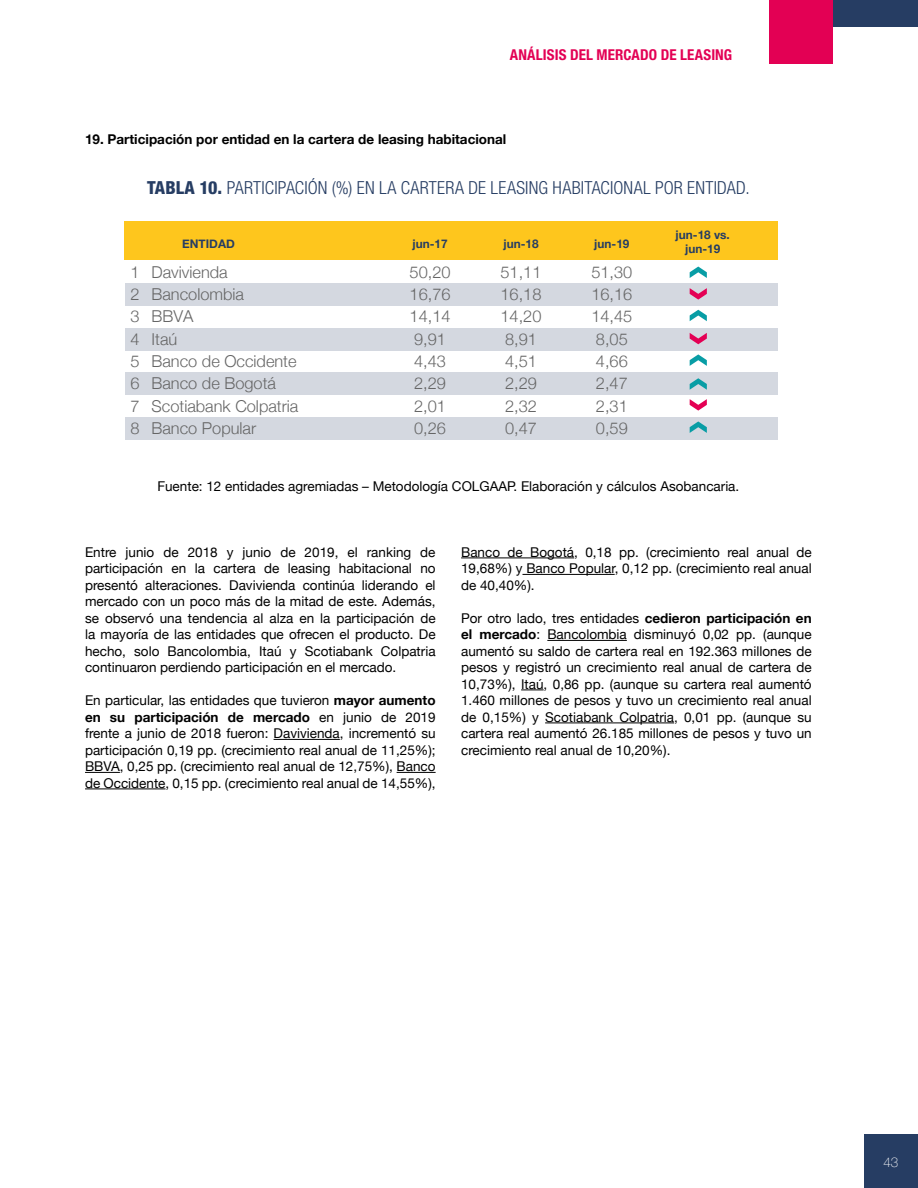
<style>
.page{position:relative;width:918px;height:1188px;background:#fff}
.page>*{position:absolute;margin:0;border:0;box-sizing:border-box;transform-origin:0 0}
.t1{font:300 condensed 18px "Helvetica Neue LT Std";letter-spacing:.01em;color:#263d63}
.t2{font:300 16.35px/22.4px "Helvetica Neue";color:#666}
.t3{font:700 condensed 15px "Helvetica Neue LT Std";letter-spacing:.005em;color:#e30054}
.t4{font:13.5px/16.5px "Helvetica Neue";color:#000;text-align:justify}
.t5{font:700 13.5px "Helvetica Neue";color:#000}
.t6{font:100 13.5px "Helvetica Neue";color:#fff}
.t7{font:700 11.85px/14.2px "Helvetica Neue";color:#263d63;text-align:center}
.s1{font-weight:800}
.s2{font-weight:700}
</style>
<div class="page">
<div style="left:864px;top:1134px;width:54px;height:54px;background:#263d63"></div>
<div style="left:769px;top:0;width:64px;height:64px;background:#e30054"></div>
<div style="left:833px;top:0;width:85px;height:27px;background:#263d63"></div>
<div style="left:124px;top:221px;width:654px;height:39px;background:#fec61d"></div>
<div style="left:125px;top:283px;width:653px;height:23px;background:#d4d8e0"></div>
<div style="left:125px;top:328px;width:653px;height:22px;background:#d4d8e0"></div>
<div style="left:125px;top:372px;width:653px;height:23px;background:#d4d8e0"></div>
<div style="left:125px;top:417px;width:653px;height:23px;background:#d4d8e0"></div>
<svg style="left:690px;top:333px;width:17px;height:11px"></svg>
<svg style="left:690px;top:288px;width:17px;height:12px"></svg>
<svg style="left:690px;top:310px;width:17px;height:11px"></svg>
<svg style="left:690px;top:378px;width:17px;height:12px"></svg>
<svg style="left:690px;top:354px;width:17px;height:12px"></svg>
<svg style="left:690px;top:399px;width:17px;height:12px"></svg>
<svg style="left:690px;top:421px;width:17px;height:12px"></svg>
<svg style="left:690px;top:267px;width:17px;height:11px"></svg>
<hr style="left:274px;top:739px;width:66px;height:1px;background:#000">
<hr style="left:85px;top:772px;width:35px;height:1px;background:#000">
<hr style="left:397px;top:772px;width:39px;height:1px;background:#000">
<hr style="left:85px;top:789px;width:81px;height:1px;background:#000">
<hr style="left:461px;top:558px;width:113px;height:1px;background:#000">
<hr style="left:522px;top:574px;width:93px;height:1px;background:#000">
<hr style="left:547px;top:640px;width:80px;height:1px;background:#000">
<svg style="left:521px;top:690px;width:23px;height:1px"></svg>
<hr style="left:545px;top:723px;width:129px;height:1px;background:#000">
<p class="t3" style="left:510px;top:46px;width:224px">ANÁLISIS DEL MERCADO DE LEASING</p>
<p class="t5" style="left:85px;top:129px;width:423px">19. Participación por entidad en la cartera de leasing habitacional</p>
<h1 class="t1" style="left:147px;top:177px;width:604px"><span class="s1">TABLA 10.</span> PARTICIPACIÓN (%) EN LA CARTERA DE LEASING HABITACIONAL POR ENTIDAD.</h1>
<p class="t7" style="left:182px;top:237px;width:54px">ENTIDAD</p>
<p class="t2" style="left:152px;top:260px;width:148px">Davivienda<br>Bancolombia<br>BBVA<br>Itaú<br>Banco de Occidente<br>Banco de Bogotá<br>Scotiabank Colpatria<br>Banco Popular</p>
<p class="t7" style="left:413px;top:237px;width:37px">jun-17</p>
<p class="t2" style="left:131px;top:260px;width:11px;text-align:justify">1<br>2<br>3<br>4<br>5<br>6<br>7<br>8</p>
<p class="t2" style="left:410px;top:260px;width:42px">50,20<br>16,76<br>14,14<br>9,91<br>4,43<br>2,29<br>2,01<br>0,26</p>
<p class="t7" style="left:503px;top:237px;width:37px">jun-18</p>
<p class="t2" style="left:501px;top:260px;width:42px">51,11<br>16,18<br>14,20<br>8,91<br>4,51<br>2,29<br>2,32<br>0,47</p>
<p class="t7" style="left:594px;top:237px;width:37px">jun-19</p>
<p class="t7" style="left:676px;top:228px;width:56px">jun-18 vs. jun-19</p>
<p class="t2" style="left:591px;top:260px;width:42px">51,30<br>16,16<br>14,45<br>8,05<br>4,66<br>2,47<br>2,31<br>0,59</p>
<p class="t4" style="left:157px;top:478px;width:583px">Fuente: 12 entidades agremiadas – Metodología COLGAAP. Elaboración y cálculos Asobancaria.</p>
<p class="t4" style="left:85px;top:544px;width:352px">Entre junio de 2018 y junio de 2019, el ranking de participación en la cartera de leasing habitacional no presentó alteraciones. Davivienda continúa liderando el mercado con un poco más de la mitad de este. Además, se observó una tendencia al alza en la participación de la mayoría de las entidades que ofrecen el producto. De hecho, solo Bancolombia, Itaú y Scotiabank Colpatria continuaron perdiendo participación en el mercado.</p>
<p class="t4" style="left:85px;top:693px;width:352px">En particular, las entidades que tuvieron <span class="s2">mayor aumento en su participación de mercado</span> en junio de 2019 frente a junio de 2018 fueron: Davivienda, incrementó su participación 0,19 pp. (crecimiento real anual de 11,25%); BBVA, 0,25 pp. (crecimiento real anual de 12,75%), Banco de Occidente, 0,15 pp. (crecimiento real anual de 14,55%),</p>
<p class="t4" style="left:461px;top:544px;width:352px">Banco de Bogotá, 0,18 pp. (crecimiento real anual de 19,68%) y Banco Popular, 0,12 pp. (crecimiento real anual de 40,40%).</p>
<p class="t4" style="left:461px;top:610px;width:352px">Por otro lado, tres entidades <span class="s2">cedieron participación en el mercado</span>: Bancolombia disminuyó 0,02 pp. (aunque aumentó su saldo de cartera real en 192.363 millones de pesos y registró un crecimiento real anual de cartera de 10,73%), Itaú, 0,86 pp. (aunque su cartera real aumentó 1.460 millones de pesos y tuvo un crecimiento real anual de 0,15%) y Scotiabank Colpatria, 0,01 pp. (aunque su cartera real aumentó 26.185 millones de pesos y tuvo un crecimiento real anual de 10,20%).</p>
<p class="t6" style="left:883px;top:1152px;width:17px">43</p>
</div>
